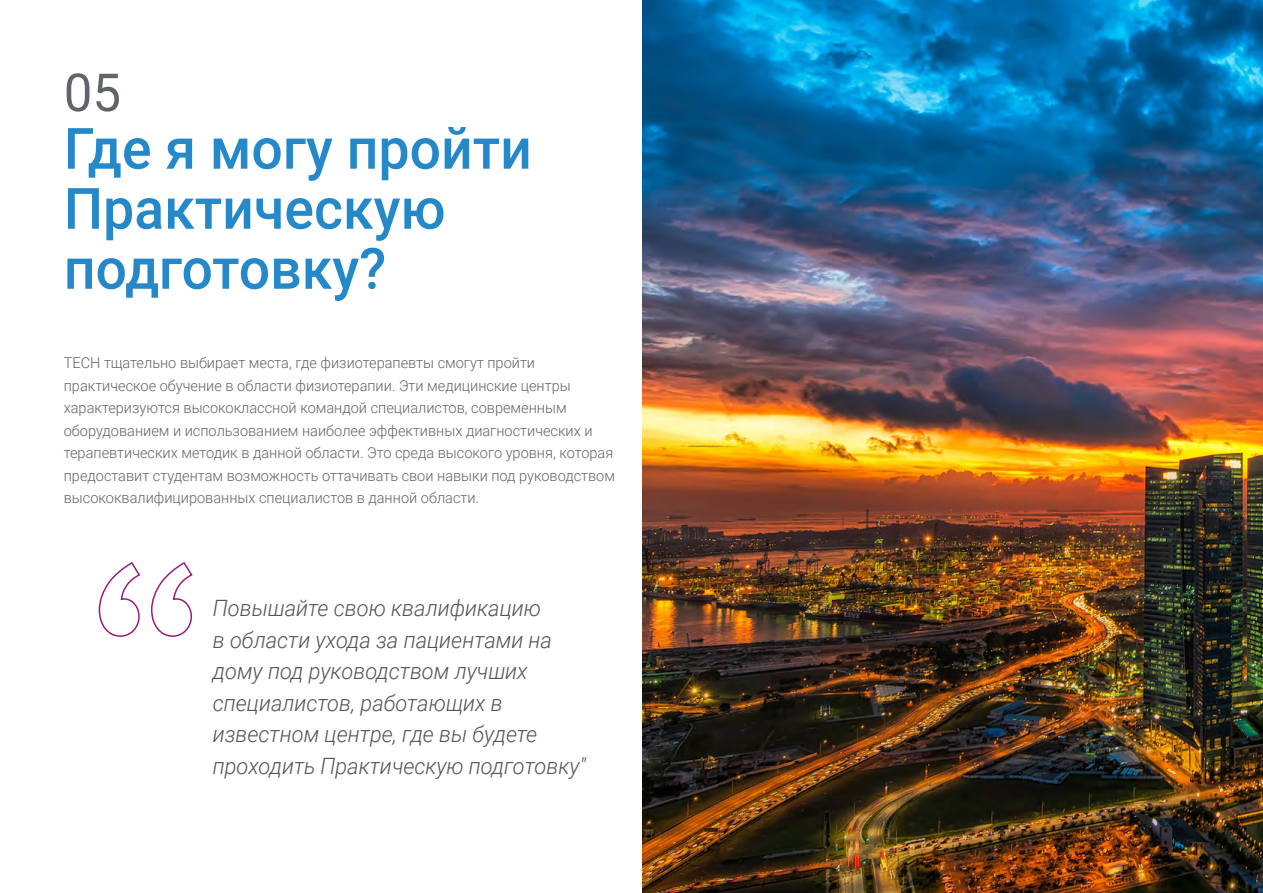
<style>
.page{position:relative;width:1263px;height:893px;background:#fff}
.page>*{position:absolute;margin:0;border:0;box-sizing:border-box;transform-origin:0 0}
.t1{font:500 57px/60px "Roboto";color:#2488c9}
.t2{font:52.5px "Roboto";color:#61646a}
.t3{font:italic 300 22.5px/31.5px "Roboto";color:#52555b}
.t4{font:300 15px/22.5px "Roboto";color:#61646a}
</style>
<div class="page">
<svg style="left:98px;top:562px;width:95px;height:75px"></svg>
<img style="left:642px;top:0;width:621px;height:893px">
<h2 class="t2" style="left:64px;top:56px;width:59px">05</h2>
<h1 class="t1" style="left:64px;top:116px;width:470px">Где я могу пройти<br>Практическую подготовку?</h1>
<p class="t4" style="left:64px;top:351px;width:553px">TECH тщательно выбирает места, где физиотерапевты смогут пройти практическое обучение в области физиотерапии. Эти медицинские центры характеризуются высококлассной командой специалистов, современным оборудованием и использованием наиболее эффективных диагностических и терапевтических методик в данной области. Это среда высокого уровня, которая предоставит студентам возможность оттачивать свои навыки под руководством высококвалифицированных специалистов в данной области.</p>
<h3 class="t3" style="left:213px;top:592px;width:375px">Повышайте свою квалификацию<br>в области ухода за пациентами на дому под руководством лучших специалистов, работающих в известном центре, где вы будете проходить Практическую подготовку"</h3>
</div>
